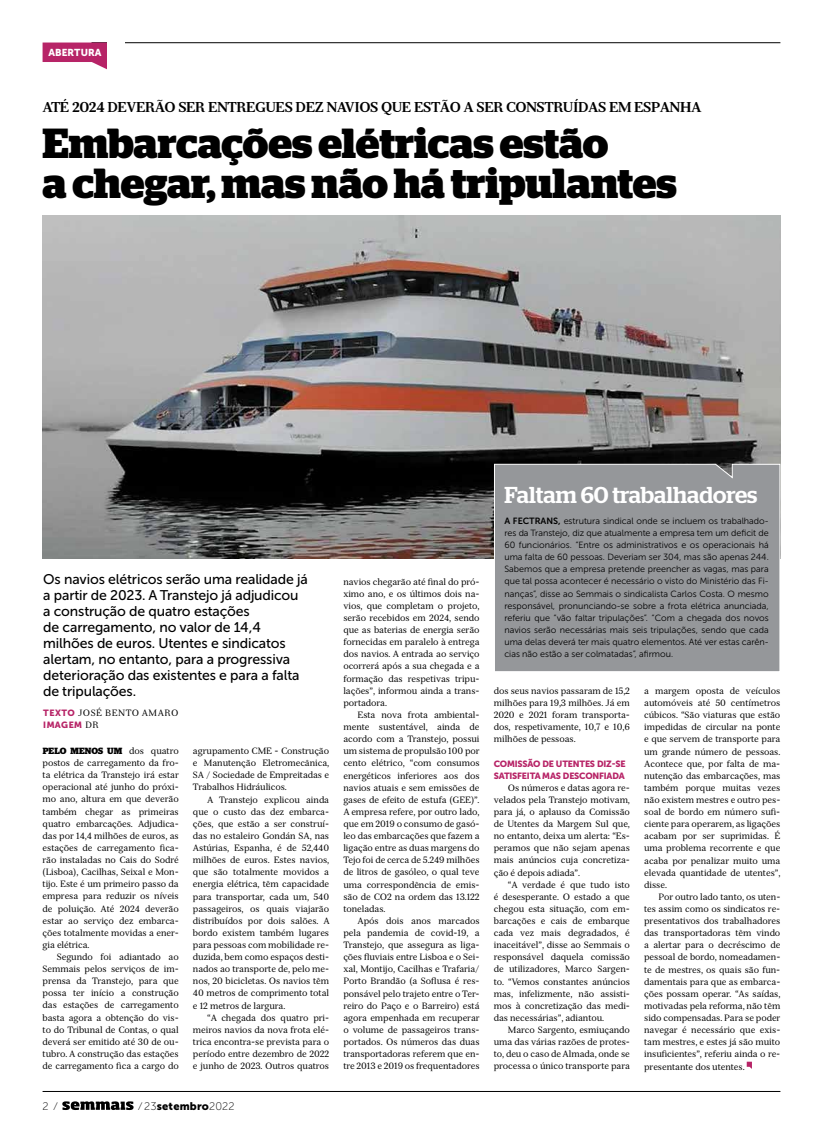
<style>
.page{position:relative;width:823px;height:1134px;background:#fff}
.page>*{position:absolute;margin:0;border:0;box-sizing:border-box;transform-origin:0 0}
.t1{font:700 42px/40px "Stag";color:#000}
.t2{font:500 23px "Stag";color:#fff}
.t3{font:14px/16px "Museo Sans Cyrl 500";letter-spacing:-.01em;color:#000}
.t4{font:700 14px "Serif 12 Beta";letter-spacing:-.03em;color:#000}
.t5{font:11px "Museo Sans Cyrl 900";letter-spacing:.015em;color:#000}
.t6{font:11px "Museo Sans Cyrl 100";color:#000}
.t7{font:10px "Museo Sans Cyrl 900";letter-spacing:.01em;color:#fff}
.t8{font:9px/12.1px "Serif 12 Beta";letter-spacing:-.01em;color:#000;text-align:justify}
.t9{font:9px/12.1px "Museo Sans Cyrl 300";color:#000;text-align:justify}
.t10{font:9px/12.1px "Museo Sans Cyrl 900";letter-spacing:-.02em;color:#b72467}
.t11{font:700 9px "Stag";letter-spacing:.015em;color:#000}
.t12{font:9px "Serif 12 Beta";letter-spacing:.05em;color:#000}
.s1{font-family:"Museo Sans Cyrl 900";color:#b72467}
.s2{font-family:"Serif 12 Beta";color:#000}
.s3{font-family:"Serif 12 Beta";font-weight:400}
.s4{font-family:"Museo Sans Cyrl 100"}
.s5{font-family:"Museo Sans Cyrl 700"}
</style>
<div class="page">
<svg style="left:62px;top:1101px;width:71px;height:9px"></svg>
<hr style="left:43px;top:1091px;width:737px;height:1px;background:#000">
<img style="left:43px;top:215px;width:737px;height:344px">
<svg style="left:746px;top:1062px;width:5px;height:6px"></svg>
<hr style="left:91px;top:43px;width:689px;height:1px;background:#000">
<svg style="left:43px;top:43px;width:64px;height:26px"></svg>
<div style="left:107px;top:42px;width:17px;height:27px;background:#fff"></div>
<div style="left:493px;top:463px;width:287px;height:209px;background:#95979a"></div>
<p class="t7" style="left:48px;top:47px;width:54px">ABERTURA</p>
<h3 class="t4" style="left:43px;top:99px;width:660px">ATÉ 2024 DEVERÃO SER ENTREGUES DEZ NAVIOS QUE ESTÃO A SER CONSTRUÍDAS EM ESPANHA</h3>
<h1 class="t1" style="left:43px;top:123px;width:635px">Embarcações elétricas estão<br>a chegar, mas não há tripulantes</h1>
<p class="t3" style="left:43px;top:571px;width:266px">Os navios elétricos serão uma realidade já a partir de 2023. A Transtejo já adjudicou a construção de quatro estações<br>de carregamento, no valor de 14,4 milhões de euros. Utentes e sindicatos alertam, no entanto, para a progressiva deterioração das existentes e para a falta de tripulações.</p>
<p class="t12" style="left:43px;top:708px;width:137px"><span class="s1">TEXTO</span> JOSÉ BENTO AMARO</p>
<p class="t10" style="left:43px;top:719px;width:57px">IMAGEM <span class="s2">DR</span></p>
<p class="t11" style="left:43px;top:746px;width:137px">PELO MENOS UM <span class="s3">dos quatro</span></p>
<p class="t8" style="left:43px;top:757px;width:138px">postos de carregamento da fro&shy;ta elétrica da Transtejo irá estar operacional até junho do próxi&shy;mo ano, altura em que deverão também chegar as primeiras quatro embarcações. Adjudica&shy;das por 14,4 milhões de euros, as estações de carregamento fica&shy;rão instaladas no Cais do Sodré (Lisboa), Cacilhas, Seixal e Mon&shy;tijo. Este é um primeiro passo da empresa para reduzir os níveis de poluição. Até 2024 deverão estar ao serviço dez embarca&shy;ções totalmente movidas a ener&shy;gia elétrica.</p>
<p class="t8" style="left:43px;top:951px;width:138px;text-indent:14px">Segundo foi adiantado ao Semmais pelos serviços de im&shy;prensa da Transtejo, para que possa ter início a construção das estações de carregamento basta agora a obtenção do vis&shy;to do Tribunal de Contas, o qual deverá ser emitido até 30 de ou&shy;tubro. A construção das estações de carregamento fica a cargo do</p>
<p class="t8" style="left:193px;top:745px;width:138px">agrupamento CME - Construção e Manutenção Eletromecânica, SA / Sociedade de Empreitadas e Trabalhos Hidráulicos.</p>
<p class="t8" style="left:193px;top:793px;width:138px;text-indent:14px">A Transtejo explicou ainda que o custo das dez embarca&shy;ções, que estão a ser construí&shy;das no estaleiro Gondán SA, nas Astúrias, Espanha, é de 52,440 milhões de euros. Estes navios, que são totalmente movidos a energia elétrica, têm capacidade para transportar, cada um, 540 passageiros, os quais viajarão distribuídos por dois salões. A bordo existem também lugares para pessoas com mobilidade re&shy;duzida, bem como espaços desti&shy;nados ao transporte de, pelo me&shy;nos, 20 bicicletas. Os navios têm 40 metros de comprimento total e 12 metros de largura.</p>
<p class="t8" style="left:193px;top:1011px;width:138px;text-indent:14px">“A chegada dos quatro pri&shy;meiros navios da nova frota elé&shy;trica encontra-se prevista para o período entre dezembro de 2022 e junho de 2023. Outros quatros</p>
<p class="t6" style="left:43px;top:1100px;width:15px">2 ⁄</p>
<p class="t5" style="left:139px;top:1100px;width:96px"><span class="s4">⁄ 23</span>setembro<span class="s4">2022</span></p>
<p class="t8" style="left:343px;top:575px;width:138px">navios chegarão até final do pró&shy;ximo ano, e os últimos dois na&shy;vios, que completam o projeto, serão recebidos em 2024, sendo que as baterias de energia serão fornecidas em paralelo à entrega dos navios. A entrada ao serviço ocorrerá após a sua chegada e a formação das respetivas tripu&shy;lações”, informou ainda a trans&shy;portadora.</p>
<p class="t8" style="left:343px;top:709px;width:138px;text-indent:14px">Esta nova frota ambiental&shy;mente sustentável, ainda de acordo com a Transtejo, possui um sistema de propulsão 100 por cento elétrico, “com consumos energéticos inferiores aos dos navios atuais e sem emissões de gases de efeito de estufa (GEE)”.<br>A empresa refere, por outro lado, que em 2019 o consumo de gasó&shy;leo das embarcações que fazem a ligação entre as duas margens do Tejo foi de cerca de 5.249 milhões de litros de gasóleo, o qual teve uma correspondência de emis&shy;são de CO2 na ordem das 13.122 toneladas.</p>
<p class="t8" style="left:343px;top:915px;width:138px;text-indent:14px">Após dois anos marcados pela pandemia de covid-19, a Transtejo, que assegura as liga&shy;ções fluviais entre Lisboa e o Sei&shy;xal, Montijo, Cacilhas e Trafaria/ Porto Brandão (a Soflusa é res&shy;ponsável pelo trajeto entre o Ter&shy;reiro do Paço e o Barreiro) está agora empenhada em recuperar o volume de passageiros trans&shy;portados. Os números das duas transportadoras referem que en&shy;tre 2013 e 2019 os frequentadores</p>
<h2 class="t2" style="left:504px;top:481px;width:254px">Faltam 60 trabalhadores</h2>
<p class="t9" style="left:504px;top:515px;width:266px"><span class="s5">A FECTRANS,</span> estrutura sindical onde se incluem os trabalhado&shy;res da Transtejo, diz que atualmente a empresa tem um deficit de 60 funcionários. “Entre os administrativos e os operacionais há uma falta de 60 pessoas. Deveriam ser 304, mas são apenas 244.<br>Sabemos que a empresa pretende preencher as vagas, mas para que tal possa acontecer é necessário o visto do Ministério das Fi&shy;nanças”, disse ao Semmais o sindicalista Carlos Costa. O mesmo responsável, pronunciando-se sobre a frota elétrica anunciada, referiu que “vão faltar tripulações”. “Com a chegada dos novos navios serão necessárias mais seis tripulações, sendo que cada uma delas deverá ter mais quatro elementos. Até ver estas carên&shy;cias não estão a ser colmatadas”, afirmou.</p>
<p class="t8" style="left:493px;top:685px;width:138px">dos seus navios passaram de 15,2 milhões para 19,3 milhões. Já em 2020 e 2021 foram transporta&shy;dos, respetivamente, 10,7 e 10,6 milhões de pessoas.</p>
<p class="t10" style="left:493px;top:757px;width:133px">COMISSÃO DE UTENTES DIZ-SE<br>SATISFEITA MAS DESCONFIADA</p>
<p class="t8" style="left:493px;top:781px;width:138px;text-indent:14px">Os números e datas agora re&shy;velados pela Transtejo motivam, para já, o aplauso da Comissão de Utentes da Margem Sul que, no entanto, deixa um alerta: “Es&shy;peramos que não sejam apenas mais anúncios cuja concretiza&shy;ção é depois adiada”.</p>
<p class="t8" style="left:493px;top:878px;width:138px;text-indent:14px">“A verdade é que tudo isto é desesperante. O estado a que chegou esta situação, com em&shy;barcações e cais de embarque cada vez mais degradados, é inaceitável”, disse ao Semmais o responsável daquela comissão de utilizadores, Marco Sargen&shy;to. “Vemos constantes anúncios mas, infelizmente, não assisti&shy;mos à concretização das medi&shy;das necessárias”, adiantou.</p>
<p class="t8" style="left:493px;top:1024px;width:138px;text-indent:14px">Marco Sargento, esmiuçando uma das várias razões de protes&shy;to, deu o caso de Almada, onde se processa o único transporte para</p>
<p class="t8" style="left:643px;top:685px;width:138px">a margem oposta de veículos automóveis até 50 centímetros cúbicos. “São viaturas que estão impedidas de circular na ponte e que servem de transporte para um grande número de pessoas.<br>Acontece que, por falta de ma&shy;nutenção das embarcações, mas também porque muitas vezes não existem mestres e outro pes&shy;soal de bordo em número sufi&shy;ciente para operarem, as ligações acabam por ser suprimidas. É uma problema recorrente e que acaba por penalizar muito uma elevada quantidade de utentes”, disse.</p>
<p class="t8" style="left:643px;top:891px;width:138px;text-indent:14px">Por outro lado tanto, os uten&shy;tes assim como os sindicatos re&shy;presentativos dos trabalhadores das transportadoras têm vindo a alertar para o decréscimo de pessoal de bordo, nomeadamen&shy;te de mestres, os quais são fun&shy;damentais para que as embarca&shy;ções possam operar. “As saídas, motivadas pela reforma, não têm sido compensadas. Para se poder navegar é necessário que exis&shy;tam mestres, e estes já são muito insuficientes”, referiu ainda o re&shy;presentante dos utentes.</p>
</div>
